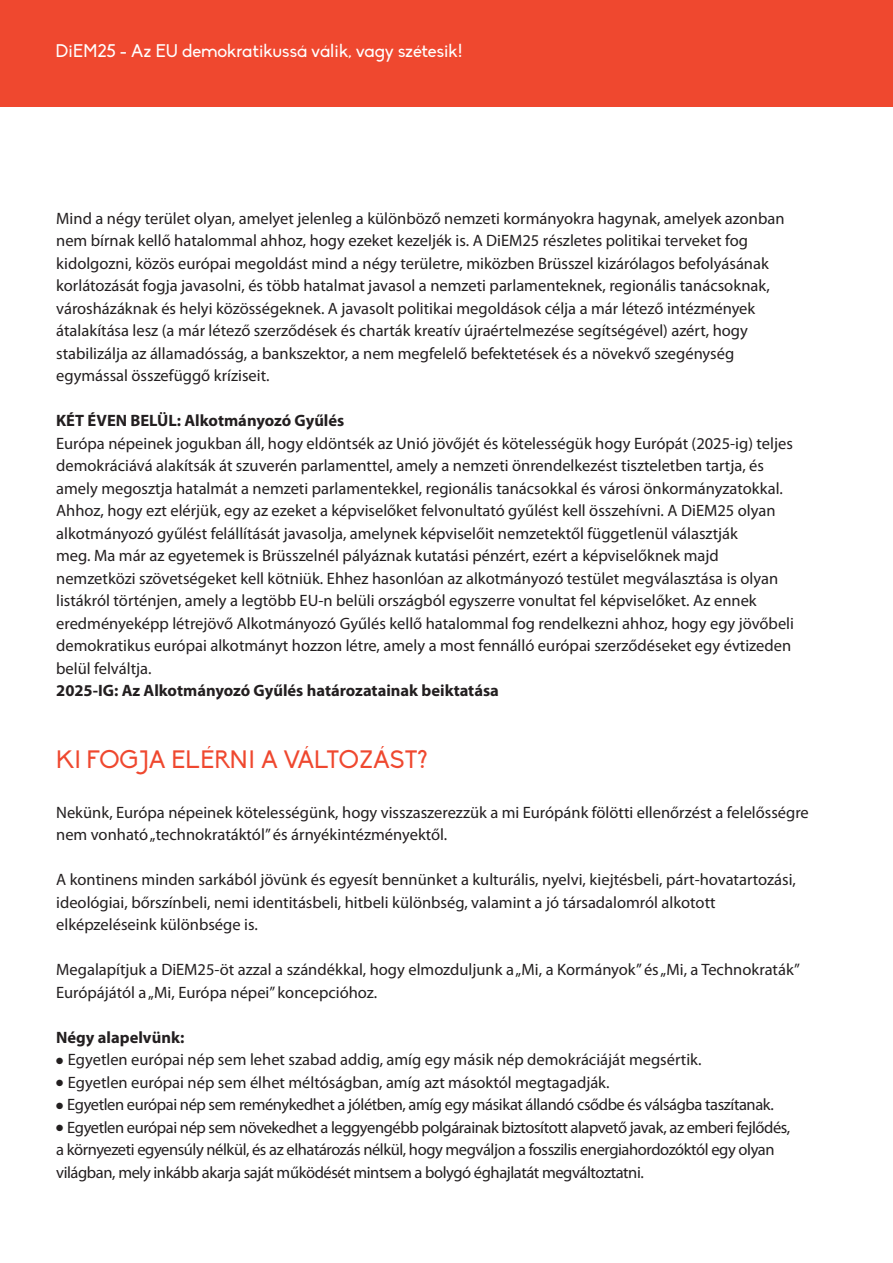
<style>
.page{position:relative;width:893px;height:1263px;background:#fff}
.page>*{position:absolute;margin:0;border:0;box-sizing:border-box;transform-origin:0 0}
.Otsikko_2{font:24.75px "Biko";color:#ef482f}
.t1{font:18px "Biko";color:#fff}
.t2{font:16.5px/22.5px "Myriad Pro";color:#231f20}
.t3{font:16.5px/22.5px "Myriad Pro";letter-spacing:-.025em;color:#231f20}
.t4{font:700 16.5px "Myriad Pro";color:#231f20}
</style>
<div class="page">
<div style="left:0;top:0;width:893px;height:106px;background:#ef482f"></div>
<p class="t1" style="left:56px;top:40px;width:408px">DiEM25 - Az EU demokratikussá válik, vagy szétesik!</p>
<p class="t2" style="left:56px;top:207px;width:730px">Mind a négy terület olyan, amelyet jelenleg a különböző nemzeti kormányokra hagynak, amelyek azonban nem bírnak kellő hatalommal ahhoz, hogy ezeket kezeljék is. A DiEM25 részletes politikai terveket fog kidolgozni, közös európai megoldást mind a négy területre, miközben Brüsszel kizárólagos befolyásának korlátozását fogja javasolni, és több hatalmat javasol a nemzeti parlamenteknek, regionális tanácsoknak, városházáknak és helyi közösségeknek. A javasolt politikai megoldások célja a már létező intézmények átalakítása lesz (a már létező szerződések és charták kreatív újraértelmezése segítségével) azért, hogy stabilizálja az államadósság, a bankszektor, a nem megfelelő befektetések és a növekvő szegénység egymással összefüggő kríziseit.</p>
<p class="t4" style="left:56px;top:410px;width:290px">KÉT ÉVEN BELÜL: Alkotmányozó Gyűlés</p>
<p class="t2" style="left:56px;top:432px;width:739px">Európa népeinek jogukban áll, hogy eldöntsék az Unió jövőjét és kötelességük hogy Európát (2025-ig) teljes demokráciává alakítsák át szuverén parlamenttel, amely a nemzeti önrendelkezést tiszteletben tartja, és amely megosztja hatalmát a nemzeti parlamentekkel, regionális tanácsokkal és városi önkormányzatokkal.<br>Ahhoz, hogy ezt elérjük, egy az ezeket a képviselőket felvonultató gyűlést kell összehívni. A DiEM25 olyan alkotmányozó gyűlést felállítását javasolja, amelynek képviselőit nemzetektől függetlenül választják<br>meg. Ma már az egyetemek is Brüsszelnél pályáznak kutatási pénzért, ezért a képviselőknek majd nemzetközi szövetségeket kell kötniük. Ehhez hasonlóan az alkotmányozó testület megválasztása is olyan listákról történjen, amely a legtöbb EU-n belüli országból egyszerre vonultat fel képviselőket. Az ennek eredményeképp létrejövő Alkotmányozó Gyűlés kellő hatalommal fog rendelkezni ahhoz, hogy egy jövőbeli demokratikus európai alkotmányt hozzon létre, amely a most fennálló európai szerződéseket egy évtizeden belül felváltja.</p>
<p class="t4" style="left:56px;top:680px;width:444px">2025-IG: Az Alkotmányozó Gyűlés határozatainak beiktatása</p>
<p class="Otsikko_2" style="left:56px;top:746px;width:373px">KI FOGJA ELÉRNI A VÁLTOZÁST?</p>
<p class="t2" style="left:56px;top:801px;width:754px">Nekünk, Európa népeinek kötelességünk, hogy visszaszerezzük a mi Európánk fölötti ellenőrzést a felelősségre nem vonható „technokratáktól” és árnyékintézményektől.</p>
<p class="t2" style="left:56px;top:868px;width:741px">A kontinens minden sarkából jövünk és egyesít bennünket a kulturális, nyelvi, kiejtésbeli, párt-hovatartozási, ideológiai, bőrszínbeli, nemi identitásbeli, hitbeli különbség, valamint a jó társadalomról alkotott elképzeléseink különbsége is.</p>
<p class="t2" style="left:56px;top:958px;width:745px">Megalapítjuk a DiEM25-öt azzal a szándékkal, hogy elmozduljunk a „Mi, a Kormányok” és „Mi, a Technokraták”<br>Európájától a „Mi, Európa népei” koncepcióhoz.</p>
<p class="t4" style="left:56px;top:1026px;width:130px">Négy alapelvünk:</p>
<p class="t2" style="left:56px;top:1048px;width:647px">● Egyetlen európai nép sem lehet szabad addig, amíg egy másik nép demokráciáját megsértik.</p>
<p class="t2" style="left:56px;top:1071px;width:555px">● Egyetlen európai nép sem élhet méltóságban, amíg azt másoktól megtagadják.</p>
<p class="t3" style="left:56px;top:1093px;width:719px">● Egyetlen európai nép sem reménykedhet a jólétben, amíg egy másikat állandó csődbe és válságba taszítanak.</p>
<p class="t3" style="left:56px;top:1116px;width:736px">● Egyetlen európai nép sem növekedhet a leggyengébb polgárainak biztosított alapvető javak, az emberi fejlődés, a környezeti egyensúly nélkül, és az elhatározás nélkül, hogy megváljon a fosszilis energiahordozóktól egy olyan világban, mely inkább akarja saját működését mintsem a bolygó éghajlatát megváltoztatni.</p>
</div>
